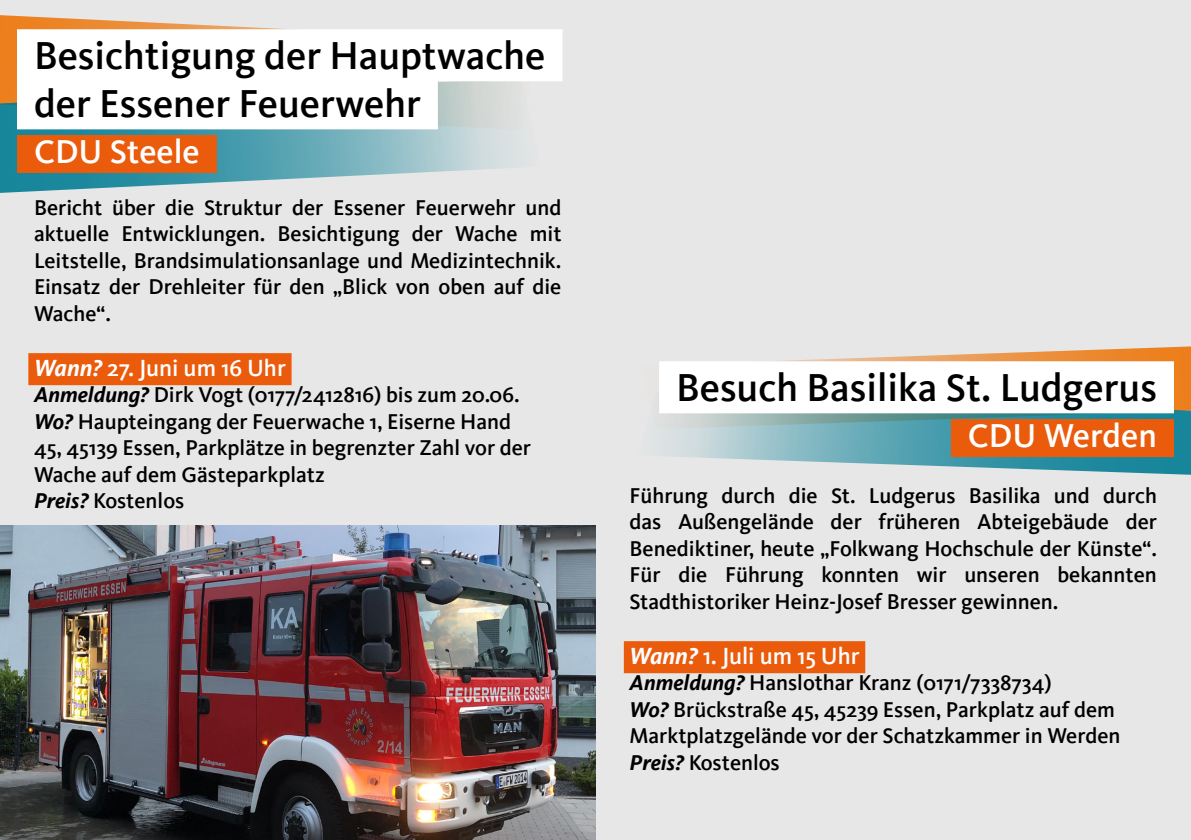
<style>
.page{position:relative;width:1191px;height:840px;background:#fff}
.page>*{position:absolute;margin:0;border:0;box-sizing:border-box;transform-origin:0 0}
.t1{font:500 40px/48px "CDU Kievit Tab";color:#000}
.t2{font:500 34px "CDU Kievit Tab";color:#fff}
.t3{font:500 24px "CDU Kievit";color:#fff}
.t4{font:500 22px/26.4px "CDU Kievit";color:#000;text-align:justify}
.s1{font-weight:700;font-style:italic}
</style>
<div class="page">
<div style="left:0;top:0;width:1191px;height:839px;background:#e7e7e7"></div>
<svg style="left:0;top:15px;width:283px;height:63px"></svg>
<svg style="left:0;top:78px;width:518px;height:115px"></svg>
<div style="left:17px;top:29px;width:545px;height:52px;background:#fff"></div>
<div style="left:17px;top:77px;width:421px;height:52px;background:#fff"></div>
<div style="left:28px;top:353px;width:263px;height:32px;background:#ea5b0b"></div>
<div style="left:17px;top:135px;width:200px;height:38px;background:#ea5b0b"></div>
<img style="left:0;top:525px;width:595px;height:314px">
<div style="left:624px;top:640px;width:241px;height:32px;background:#ea5b0b"></div>
<svg style="left:780px;top:346px;width:411px;height:46px"></svg>
<svg style="left:662px;top:392px;width:529px;height:82px"></svg>
<div style="left:659px;top:361px;width:515px;height:52px;background:#fff"></div>
<div style="left:951px;top:419px;width:223px;height:38px;background:#ea5b0b"></div>
<h1 class="t1" style="left:34px;top:32px;width:513px">Besichtigung der Hauptwache der Essener Feuerwehr</h1>
<h2 class="t2" style="left:34px;top:132px;width:167px">CDU Steele</h2>
<p class="t4" style="left:34px;top:194px;width:529px">Bericht über die Struktur der Essener Feuerwehr und aktuelle Entwicklungen. Besichtigung der Wache mit Leitstelle, Brandsimulationsanlage und Medizintechnik.<br>Einsatz der Drehleiter für den „Blick von oben auf die Wache“.</p>
<p class="t3" style="left:34px;top:354px;width:253px"><span class="s1">Wann?</span> 27. Juni um 16 Uhr</p>
<p class="t4" style="left:34px;top:381px;width:498px;text-align:left"><span class="s1">Anmeldung?</span> Dirk Vogt (0177/2412816) bis zum 20.06.<br><span class="s1">Wo?</span> Haupteingang der Feuerwache 1, Eiserne Hand 45, 45139 Essen, Parkplätze in begrenzter Zahl vor der Wache auf dem Gästeparkplatz<br><span class="s1">Preis?</span> Kostenlos</p>
<h1 class="t1" style="left:676px;top:363px;width:482px">Besuch Basilika St. Ludgerus</h1>
<h2 class="t2" style="left:968px;top:416px;width:190px">CDU Werden</h2>
<p class="t4" style="left:629px;top:482px;width:529px">Führung durch die St. Ludgerus Basilika und durch das Außengelände der früheren Abteigebäude der Benediktiner, heute „Folkwang Hochschule der Künste“.<br>Für die Führung konnten wir unseren bekannten Stadthistoriker Heinz-Josef Bresser gewinnen.</p>
<p class="t3" style="left:629px;top:641px;width:231px"><span class="s1">Wann?</span> 1. Juli um 15 Uhr</p>
<p class="t4" style="left:629px;top:669px;width:492px;text-align:left"><span class="s1">Anmeldung?</span> Hanslothar Kranz (0171/7338734)<br><span class="s1">Wo?</span> Brückstraße 45, 45239 Essen, Parkplatz auf dem Marktplatzgelände vor der Schatzkammer in Werden <span class="s1">Preis?</span> Kostenlos</p>
</div>
